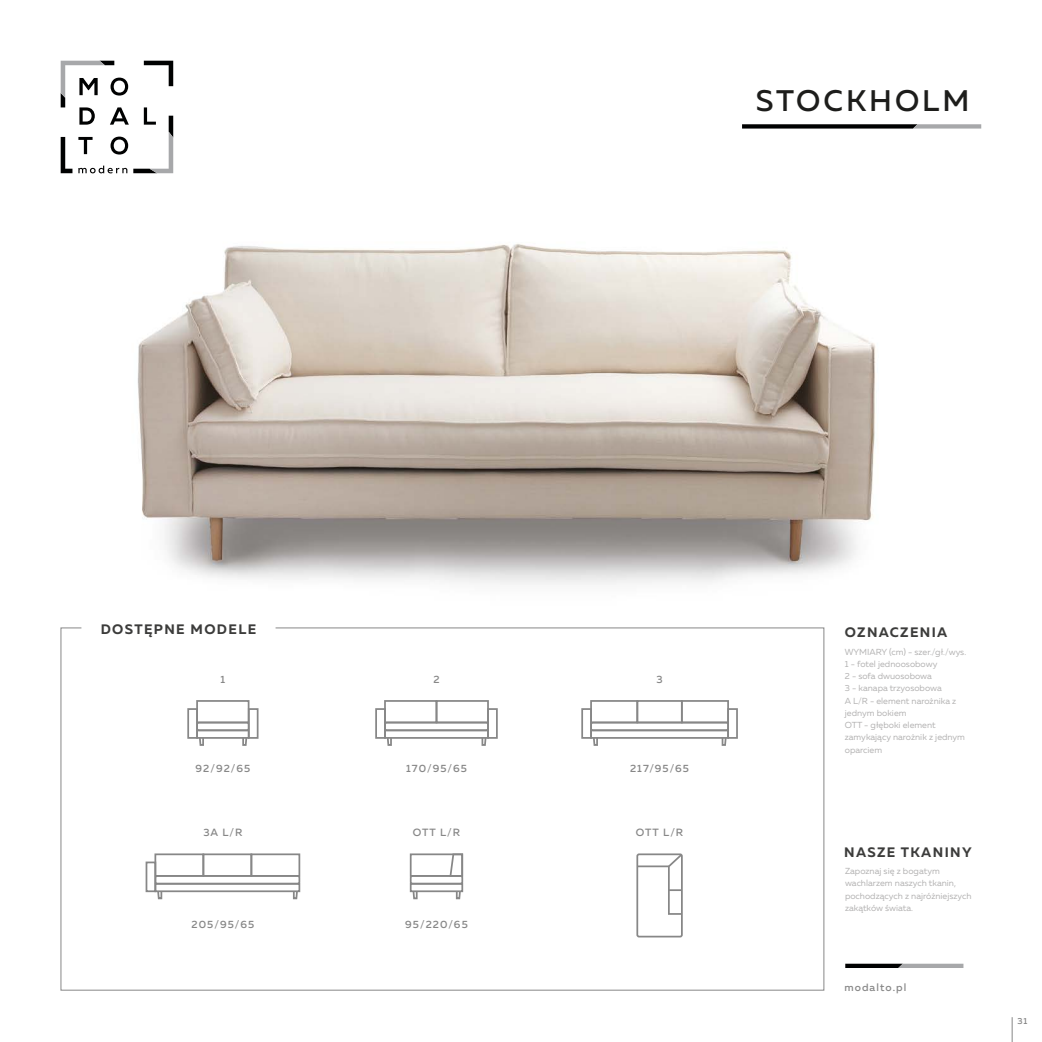
<style>
.page{position:relative;width:1042px;height:1042px;background:#fff}
.page>*{position:absolute;margin:0;border:0;box-sizing:border-box;transform-origin:0 0}
.t1{font:500 29.75px "Muller";letter-spacing:.1em;color:#1d1d1b}
.t2{font:700 13.65px "Muller";letter-spacing:.1em;color:#3c3c3b}
.t3{font:500 10.5px "Muller";letter-spacing:.1em;color:#878787}
.t4{font:8.75px/12.2px "Muller";color:#b3b2b2}
.t5{font:500 8.75px "Muller";color:#878787}
</style>
<div class="page">
<img style="left:60px;top:60px;width:816px;height:525px">
<svg style="left:742px;top:124px;width:239px;height:5px"></svg>
<svg style="left:61px;top:61px;width:112px;height:112px"></svg>
<svg style="left:60px;top:627px;width:765px;height:364px"></svg>
<svg style="left:845px;top:963px;width:118px;height:5px"></svg>
<svg style="left:1011px;top:1017px;width:1px;height:25px"></svg>
<h1 class="t1" style="left:756px;top:82px;width:215px">STOCKHOLM</h1>
<h2 class="t2" style="left:101px;top:620px;width:157px">DOSTĘPNE MODELE</h2>
<p class="t3" style="left:221px;top:673px;width:6px">1</p>
<p class="t3" style="left:433px;top:673px;width:8px">2</p>
<p class="t3" style="left:656px;top:673px;width:8px">3</p>
<h2 class="t2" style="left:845px;top:624px;width:104px">OZNACZENIA</h2>
<p class="t4" style="left:845px;top:645px;width:123px">WYMIARY (cm) - szer./gł./wys.<br>1 - fotel jednoosobowy<br>2 - sofa dwuosobowa<br>3 - kanapa trzyosobowa<br>A L/R - element narożnika z jednym bokiem<br>OTT - głęboki element zamykający narożnik z jednym oparciem</p>
<p class="t3" style="left:196px;top:762px;width:56px">92/92/65</p>
<p class="t3" style="left:406px;top:762px;width:62px">170/95/65</p>
<p class="t3" style="left:630px;top:762px;width:60px">217/95/65</p>
<p class="t3" style="left:203px;top:826px;width:41px">3A L/R</p>
<p class="t3" style="left:413px;top:826px;width:49px">OTT L/R</p>
<p class="t3" style="left:636px;top:826px;width:49px">OTT L/R</p>
<h2 class="t2" style="left:844px;top:843px;width:129px">NASZE TKANINY</h2>
<p class="t4" style="left:845px;top:865px;width:128px">Zapoznaj się z bogatym wachlarzem naszych tkanin, pochodzących z najróżniejszych zakątków świata.</p>
<p class="t3" style="left:192px;top:918px;width:64px">205/95/65</p>
<p class="t3" style="left:405px;top:918px;width:64px">95/220/65</p>
<p class="t3" style="left:844px;top:980px;width:63px">modalto.pl</p>
<p class="t5" style="left:1017px;top:1015px;width:11px">31</p>
</div>
